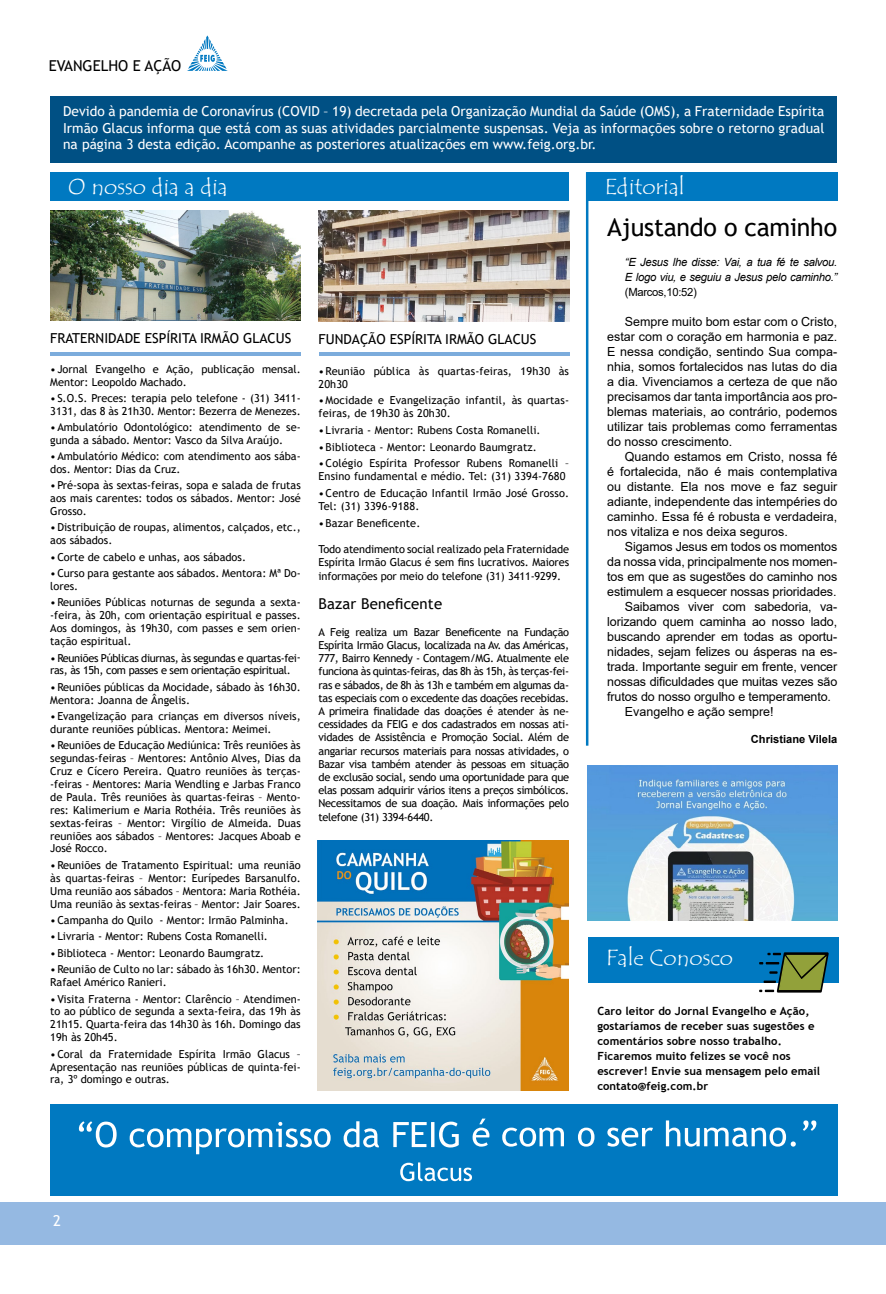
<style>
.page{position:relative;width:886px;height:1294px;background:#fff}
.page>*{position:absolute;margin:0;border:0;box-sizing:border-box;transform-origin:0 0}
.t1{font:25px "Trebuchet MS";letter-spacing:-.01em;color:#000}
.t2{font:22.5px "Tempus Sans ITC";color:#fff}
.t3{font:15px "Trebuchet MS";letter-spacing:.01em;color:#000}
.t4{font:15px "Trebuchet MS";color:#fff}
.t5{font:13.75px/16.5px "Trebuchet MS";color:#fff;text-align:justify}
.t6{font:13.75px "Trebuchet MS";color:#000}
.t7{font:12.5px/15px "Arial";letter-spacing:-.01em;color:#000;text-align:justify}
.t8{font:700 11.25px/15px "Trebuchet MS";letter-spacing:.01em;color:#000}
.t9{font:italic 11.25px/15px "Arial";letter-spacing:-.025em;color:#000}
.t10{font:11.25px "Arial";letter-spacing:-.025em;color:#000}
.t11{font:700 11.12px "Arial";color:#000}
.t12{font:11px/12.9px "Trebuchet MS";color:#000}
.t13{font:11px/12.9px "Trebuchet MS";letter-spacing:-.03em;color:#000}
</style>
<div class="page">
<svg style="left:187px;top:35px;width:41px;height:36px"></svg>
<div style="left:0;top:1201px;width:886px;height:43px;background:#95b9e2"></div>
<hr style="left:586px;top:172px;width:2px;height:573px;background:#0079c1">
<div style="left:50px;top:172px;width:519px;height:28px;background:#0079c1"></div>
<div style="left:50px;top:1103px;width:787px;height:92px;background:#0079c1"></div>
<svg style="left:400px;top:1162px;width:72px;height:19px"></svg>
<svg style="left:472px;top:1118px;width:344px;height:28px"></svg>
<svg style="left:79px;top:1121px;width:380px;height:33px"></svg>
<hr style="left:50px;top:352px;width:251px;height:3px;background:#7cacdc">
<hr style="left:319px;top:352px;width:250px;height:3px;background:#7cacdc">
<div style="left:587px;top:172px;width:250px;height:28px;background:#0079c1"></div>
<div style="left:51px;top:96px;width:786px;height:67px;background:#005084"></div>
<div style="left:588px;top:937px;width:251px;height:45px;background:#0079c1"></div>
<svg style="left:759px;top:952px;width:70px;height:40px"></svg>
<img style="left:319px;top:211px;width:250px;height:110px">
<img style="left:50px;top:211px;width:250px;height:110px">
<img style="left:318px;top:840px;width:250px;height:250px">
<img style="left:587px;top:765px;width:251px;height:155px">
<h3 class="t3" style="left:49px;top:56px;width:134px">EVANGELHO E AÇÃO</h3>
<p class="t5" style="left:63px;top:103px;width:763px">Devido à pandemia de Coronavírus (COVID – 19) decretada pela Organização Mundial da Saúde (OMS), a Fraternidade Espírita Irmão Glacus informa que está com as suas atividades parcialmente suspensas. Veja as informações sobre o retorno gradual na página 3 desta edição. Acompanhe as posteriores atualizações em www.feig.org.br.</p>
<h2 class="t2" style="left:68px;top:172px;width:161px">O nosso dia a dia</h2>
<h2 class="t2" style="left:605px;top:172px;width:81px">Editorial</h2>
<p class="t6" style="left:50px;top:330px;width:243px">FRATERNIDADE ESPÍRITA IRMÃO GLACUS</p>
<p class="t12" style="left:50px;top:363px;width:252px">•Jornal Evangelho e Ação, publicação mensal.<br>Mentor: Leopoldo Machado.</p>
<p class="t12" style="left:50px;top:392px;width:252px">•S.O.S. Preces: terapia pelo telefone - (31) 3411-<br>3131, das 8 às 21h30. Mentor: Bezerra de Menezes.</p>
<p class="t12" style="left:50px;top:421px;width:252px">•Ambulatório Odontológico: atendimento de se&shy;gunda a sábado. Mentor: Vasco da Silva Araújo.</p>
<p class="t12" style="left:50px;top:450px;width:252px">•Ambulatório Médico: com atendimento aos sába&shy;dos. Mentor: Dias da Cruz.</p>
<p class="t12" style="left:50px;top:479px;width:252px;text-align:justify">•Pré-sopa às sextas-feiras, sopa e salada de frutas aos mais carentes: todos os sábados. Mentor: José Grosso.</p>
<p class="t12" style="left:50px;top:521px;width:252px">•Distribuição de roupas, alimentos, calçados, etc., aos sábados.</p>
<p class="t12" style="left:50px;top:550px;width:197px">•Corte de cabelo e unhas, aos sábados.</p>
<p class="t12" style="left:50px;top:566px;width:252px">•Curso para gestante aos sábados. Mentora: Mª Do&shy;lores.</p>
<p class="t12" style="left:50px;top:596px;width:252px;text-align:justify">•Reuniões Públicas noturnas de segunda a sexta--feira, às 20h, com orientação espiritual e passes.<br>Aos domingos, às 19h30, com passes e sem orien&shy;tação espiritual.</p>
<p class="t13" style="left:50px;top:651px;width:252px">•Reuniões Públicas diurnas, às segundas e quartas-fei&shy;ras, às 15h, com passes e sem orientação espiritual.</p>
<p class="t12" style="left:50px;top:680px;width:252px">•Reuniões públicas da Mocidade, sábado às 16h30.<br>Mentora: Joanna de Ângelis.</p>
<p class="t12" style="left:50px;top:709px;width:252px">•Evangelização para crianças em diversos níveis, durante reuniões públicas. Mentora: Meimei.</p>
<p class="t12" style="left:50px;top:739px;width:252px;text-align:justify">•Reuniões de Educação Mediúnica: Três reuniões às segundas-feiras – Mentores: Antônio Alves, Dias da Cruz e Cícero Pereira. Quatro reuniões às terças--feiras - Mentores: Maria Wendling e Jarbas Franco de Paula. Três reuniões às quartas-feiras – Mento&shy;res: Kalimerium e Maria Rothéia. Três reuniões às sextas-feiras – Mentor: Virgílio de Almeida. Duas reuniões aos sábados – Mentores: Jacques Aboab e José Rocco.</p>
<p class="t12" style="left:50px;top:858px;width:252px;text-align:justify">•Reuniões de Tratamento Espiritual: uma reunião às quartas-feiras – Mentor: Eurípedes Barsanulfo.<br>Uma reunião aos sábados – Mentora: Maria Rothéia.<br>Uma reunião às sextas-feiras – Mentor: Jair Soares.</p>
<p class="t12" style="left:50px;top:913px;width:240px">•Campanha do Quilo - Mentor: Irmão Palminha.</p>
<p class="t12" style="left:50px;top:929px;width:219px">•Livraria - Mentor: Rubens Costa Romanelli.</p>
<p class="t12" style="left:50px;top:946px;width:215px">•Biblioteca - Mentor: Leonardo Baumgratz.</p>
<p class="t12" style="left:50px;top:962px;width:252px">•Reunião de Culto no lar: sábado às 16h30. Mentor:<br>Rafael Américo Ranieri.</p>
<p class="t12" style="left:50px;top:992px;width:252px;text-align:justify">•Visita Fraterna - Mentor: Clarêncio – Atendimen&shy;to ao público de segunda a sexta-feira, das 19h às 21h15. Quarta-feira das 14h30 às 16h. Domingo das 19h às 20h45.</p>
<p class="t12" style="left:50px;top:1047px;width:252px;text-align:justify">•Coral da Fraternidade Espírita Irmão Glacus – Apresentação nas reuniões públicas de quinta-fei&shy;ra, 3º domingo e outras.</p>
<p class="t6" style="left:319px;top:331px;width:219px">FUNDAÇÃO ESPÍRITA IRMÃO GLACUS</p>
<p class="t12" style="left:319px;top:364px;width:252px">•Reunião pública às quartas-feiras, 19h30 às<br>20h30</p>
<p class="t12" style="left:319px;top:394px;width:252px">•Mocidade e Evangelização infantil, às quartas&shy;feiras, de 19h30 às 20h30.</p>
<p class="t12" style="left:319px;top:423px;width:224px">•Livraria - Mentor: Rubens Costa Romanelli.</p>
<p class="t12" style="left:319px;top:440px;width:220px">•Biblioteca - Mentor: Leonardo Baumgratz.</p>
<p class="t12" style="left:319px;top:456px;width:252px">•Colégio Espírita Professor Rubens Romanelli –<br>Ensino fundamental e médio. Tel: (31) 3394-7680</p>
<p class="t12" style="left:319px;top:486px;width:252px">•Centro de Educação Infantil Irmão José Grosso.<br>Tel: (31) 3396-9188.</p>
<p class="t12" style="left:319px;top:516px;width:103px">•Bazar Beneficente.</p>
<p class="t12" style="left:319px;top:542px;width:252px;line-height:13.2px;text-align:justify">Todo atendimento social realizado pela Fraternidade Espírita Irmão Glacus é sem fins lucrativos. Maiores informações por meio do telefone (31) 3411-9299.</p>
<h3 class="t3" style="left:319px;top:594px;width:125px">Bazar Beneficente</h3>
<p class="t12" style="left:319px;top:625px;width:252px;line-height:13.2px;text-align:justify">A Feig realiza um Bazar Beneficente na Fundação Espírita Irmão Glacus, localizada na Av. das Américas, 777, Bairro Kennedy - Contagem/MG. Atualmente ele funciona às quintas-feiras, das 8h às 15h, às terças-fei&shy;ras e sábados, de 8h às 13h e também em algumas da&shy;tas especiais com o excedente das doações recebidas.<br>A primeira finalidade das doações é atender às ne&shy;cessidades da FEIG e dos cadastrados em nossas ati&shy;vidades de Assistência e Promoção Social. Além de angariar recursos materiais para nossas atividades, o Bazar visa também atender às pessoas em situação de exclusão social, sendo uma oportunidade para que elas possam adquirir vários itens a preços simbólicos.<br>Necessitamos de sua doação. Mais informações pelo telefone (31) 3394-6440.</p>
<h1 class="t1" style="left:607px;top:211px;width:231px">Ajustando o caminho</h1>
<p class="t9" style="left:625px;top:254px;width:214px">“E Jesus lhe disse: Vai, a tua fé te salvou.<br>E logo viu, e seguiu a Jesus pelo caminho.”</p>
<p class="t10" style="left:625px;top:284px;width:73px">(Marcos,10:52)</p>
<p class="t7" style="left:607px;top:314px;width:232px;text-indent:18px">Sempre muito bom estar com o Cristo, estar com o coração em harmonia e paz.<br>E nessa condição, sentindo Sua compa&shy;nhia, somos fortalecidos nas lutas do dia a dia. Vivenciamos a certeza de que não precisamos dar tanta importância aos pro&shy;blemas materiais, ao contrário, podemos utilizar tais problemas como ferramentas do nosso crescimento.</p>
<p class="t7" style="left:607px;top:449px;width:232px;text-indent:18px">Quando estamos em Cristo, nossa fé é fortalecida, não é mais contemplativa ou distante. Ela nos move e faz seguir adiante, independente das intempéries do caminho. Essa fé é robusta e verdadeira, nos vitaliza e nos deixa seguros.</p>
<p class="t7" style="left:625px;top:539px;width:214px">Sigamos Jesus em todos os momentos</p>
<p class="t7" style="left:607px;top:554px;width:232px">da nossa vida, principalmente nos momen-</p>
<p class="t7" style="left:607px;top:569px;width:232px">tos em que as sugestões do caminho nos</p>
<p class="t7" style="left:607px;top:584px;width:231px">estimulem a esquecer nossas prioridades.</p>
<p class="t7" style="left:625px;top:599px;width:214px">Saibamos viver com sabedoria, va-</p>
<p class="t7" style="left:607px;top:614px;width:232px">lorizando quem caminha ao nosso lado,</p>
<p class="t7" style="left:607px;top:629px;width:232px">buscando aprender em todas as oportu-</p>
<p class="t7" style="left:607px;top:644px;width:232px">nidades, sejam felizes ou ásperas na es-</p>
<p class="t7" style="left:607px;top:659px;width:232px">trada. Importante seguir em frente, vencer</p>
<p class="t7" style="left:607px;top:674px;width:232px">nossas dificuldades que muitas vezes são</p>
<p class="t7" style="left:607px;top:689px;width:225px">frutos do nosso orgulho e temperamento.</p>
<p class="t7" style="left:625px;top:704px;width:150px">Evangelho e ação sempre!</p>
<p class="t11" style="left:751px;top:731px;width:88px">Christiane Vilela</p>
<h2 class="t2" style="left:606px;top:943px;width:128px">Fale Conosco</h2>
<p class="t8" style="left:597px;top:1003px;width:224px">Caro leitor do Jornal Evangelho e Ação, gostaríamos de receber suas sugestões e comentários sobre nosso trabalho.<br>Ficaremos muito felizes se você nos escrever! Envie sua mensagem pelo email contato@feig.com.br</p>
<h3 class="t4" style="left:53px;top:1211px;width:9px">2</h3>
</div>
